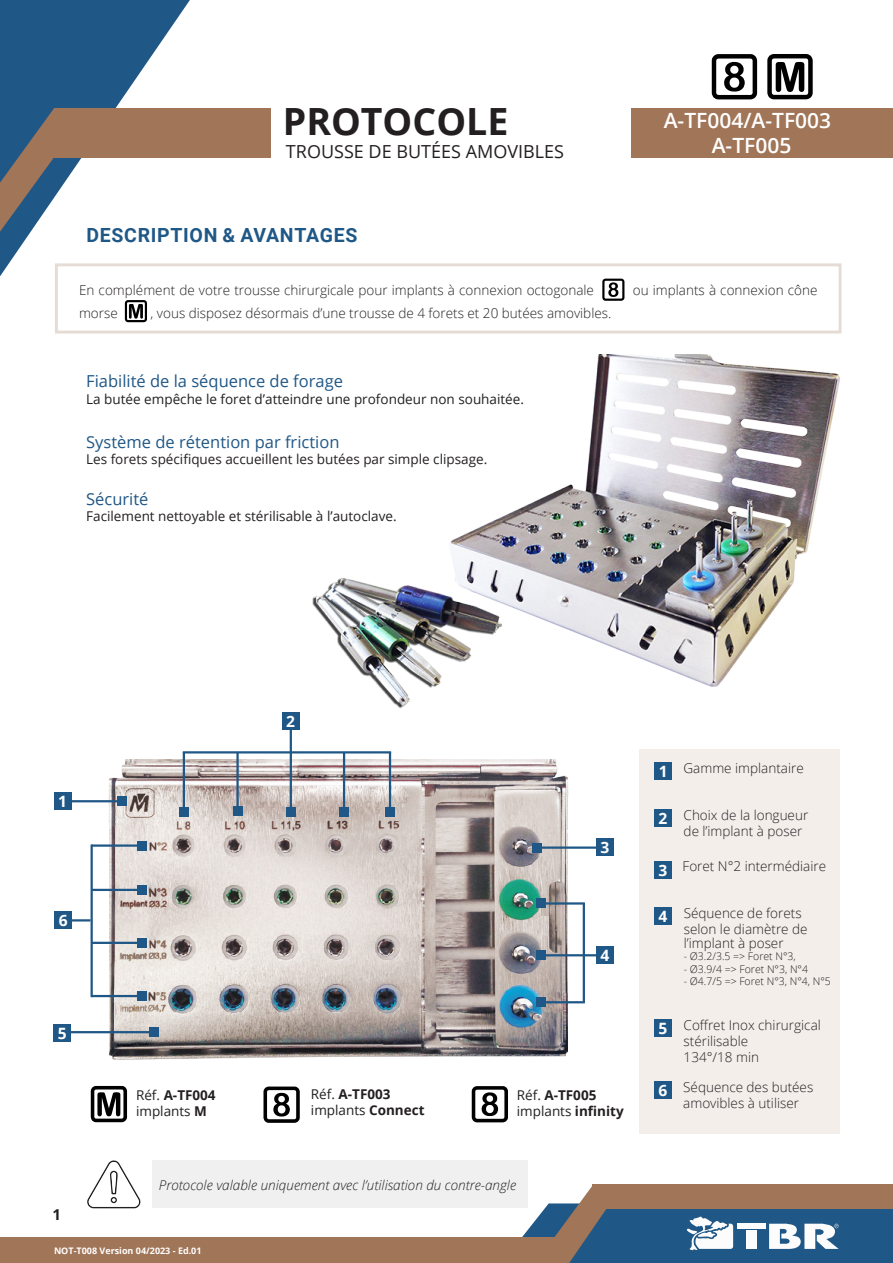
<style>
.page{position:relative;width:893px;height:1263px;background:#fff}
.page>*{position:absolute;margin:0;border:0;box-sizing:border-box;transform-origin:0 0}
.t1{font:700 37.5px "Open Sans";color:#231f20}
.t2{font:600 21px/25.2px "Open Sans";color:#fff;text-align:center}
.t3{font:700 19.5px "Roboto";letter-spacing:.035em;color:#1f5786}
.t4{font:18px "Open Sans";color:#231f20}
.t5{font:16.5px "Open Sans";color:#1f5786}
.t6{font:700 15.6px "Open Sans";color:#fff}
.t7{font:700 15px "Open Sans";color:#231f20}
.t8{font:300 13.5px/16.2px "Open Sans";color:#231f20}
.t9{font:13.5px "Open Sans";color:#231f20}
.t10{font:italic 300 13.5px "Open Sans";color:#231f20}
.t11{font:700 13.5px "Open Sans";color:#231f20}
.t12{font:300 10.5px "Open Sans";color:#231f20}
.t13{font:700 9px "Open Sans";color:#fff}
.s1{font-weight:400}
.s2{font-weight:700}
</style>
<div class="page">
<div style="left:0;top:1237px;width:554px;height:26px;background:#a17557"></div>
<div style="left:153px;top:1161px;width:375px;height:47px;background:#f0f0f1"></div>
<svg style="left:0;top:0;width:190px;height:276px"></svg>
<svg style="left:0;top:108px;width:77px;height:124px"></svg>
<div style="left:54px;top:108px;width:216px;height:50px;background:#a17557"></div>
<div style="left:631px;top:108px;width:262px;height:50px;background:#a17557"></div>
<img style="left:312px;top:355px;width:528px;height:354px">
<div style="left:639px;top:749px;width:200px;height:384px;background:#f3eeea"></div>
<img style="left:79px;top:760px;width:528px;height:300px">
<hr style="left:55px;top:1031px;width:99px;height:2px;background:#1f5786">
<div style="left:149px;top:1028px;width:9px;height:9px;background:#1f5786"></div>
<hr style="left:92px;top:995px;width:50px;height:2px;background:#1f5786">
<div style="left:138px;top:991px;width:9px;height:9px;background:#1f5786"></div>
<hr style="left:92px;top:942px;width:50px;height:2px;background:#1f5786">
<div style="left:138px;top:938px;width:9px;height:9px;background:#1f5786"></div>
<hr style="left:92px;top:889px;width:50px;height:2px;background:#1f5786">
<div style="left:138px;top:885px;width:9px;height:9px;background:#1f5786"></div>
<hr style="left:92px;top:844px;width:50px;height:3px;background:#1f5786">
<div style="left:138px;top:841px;width:9px;height:9px;background:#1f5786"></div>
<hr style="left:91px;top:844px;width:2px;height:153px;background:#1f5786">
<hr style="left:56px;top:919px;width:35px;height:2px;background:#1f5786">
<hr style="left:55px;top:800px;width:67px;height:2px;background:#1f5786">
<div style="left:117px;top:797px;width:9px;height:9px;background:#1f5786"></div>
<hr style="left:183px;top:752px;width:2px;height:60px;background:#1f5786">
<div style="left:179px;top:807px;width:9px;height:9px;background:#1f5786"></div>
<hr style="left:236px;top:752px;width:3px;height:59px;background:#1f5786">
<div style="left:233px;top:807px;width:9px;height:9px;background:#1f5786"></div>
<hr style="left:290px;top:722px;width:2px;height:90px;background:#1f5786">
<div style="left:286px;top:807px;width:9px;height:9px;background:#1f5786"></div>
<hr style="left:343px;top:752px;width:2px;height:60px;background:#1f5786">
<div style="left:340px;top:807px;width:9px;height:9px;background:#1f5786"></div>
<hr style="left:389px;top:752px;width:2px;height:60px;background:#1f5786">
<div style="left:385px;top:807px;width:9px;height:9px;background:#1f5786"></div>
<hr style="left:183px;top:751px;width:208px;height:2px;background:#1f5786">
<hr style="left:537px;top:846px;width:61px;height:3px;background:#1f5786">
<div style="left:532px;top:843px;width:9px;height:9px;background:#1f5786"></div>
<hr style="left:541px;top:902px;width:42px;height:2px;background:#1f5786">
<div style="left:537px;top:899px;width:9px;height:9px;background:#1f5786"></div>
<hr style="left:541px;top:954px;width:55px;height:2px;background:#1f5786">
<div style="left:537px;top:951px;width:9px;height:9px;background:#1f5786"></div>
<hr style="left:541px;top:1001px;width:42px;height:2px;background:#1f5786">
<div style="left:537px;top:998px;width:9px;height:9px;background:#1f5786"></div>
<hr style="left:583px;top:902px;width:2px;height:101px;background:#1f5786">
<div style="left:655px;top:763px;width:17px;height:17px;background:#1f5786"></div>
<div style="left:655px;top:809px;width:17px;height:17px;background:#1f5786"></div>
<div style="left:654px;top:861px;width:17px;height:17px;background:#1f5786"></div>
<div style="left:654px;top:907px;width:17px;height:17px;background:#1f5786"></div>
<div style="left:655px;top:1019px;width:17px;height:17px;background:#1f5786"></div>
<div style="left:655px;top:1081px;width:17px;height:17px;background:#1f5786"></div>
<div style="left:282px;top:713px;width:17px;height:17px;background:#1f5786"></div>
<div style="left:54px;top:793px;width:17px;height:17px;background:#1f5786"></div>
<div style="left:55px;top:911px;width:17px;height:17px;background:#1f5786"></div>
<div style="left:54px;top:1024px;width:17px;height:17px;background:#1f5786"></div>
<div style="left:596px;top:838px;width:17px;height:17px;background:#1f5786"></div>
<div style="left:596px;top:946px;width:17px;height:17px;background:#1f5786"></div>
<svg style="left:522px;top:1185px;width:371px;height:78px"></svg>
<div style="left:737px;top:1224px;width:28px;height:5px;background:#fcfcfc"></div>
<div style="left:746px;top:1231px;width:11px;height:18px;background:#fcfcfc"></div>
<svg style="left:767px;top:54px;width:46px;height:45px"></svg>
<svg style="left:712px;top:54px;width:45px;height:45px"></svg>
<svg style="left:87px;top:1160px;width:54px;height:49px"></svg>
<svg style="left:602px;top:279px;width:22px;height:22px"></svg>
<svg style="left:125px;top:300px;width:22px;height:22px"></svg>
<svg style="left:91px;top:1086px;width:36px;height:36px"></svg>
<svg style="left:263px;top:1086px;width:37px;height:37px"></svg>
<svg style="left:472px;top:1086px;width:36px;height:36px"></svg>
<p class="t1" style="left:283px;top:95px;width:227px">PROTOCOLE</p>
<p class="t4" style="left:286px;top:139px;width:280px">TROUSSE DE BUTÉES AMOVIBLES</p>
<p class="t3" style="left:87px;top:221px;width:272px">DESCRIPTION &amp; AVANTAGES</p>
<p class="t2" style="left:664px;top:108px;width:177px">A-TF004/A-TF003/<br>A-TF005</p>
<p class="t8" style="left:79px;top:282px;width:516px">En complément de votre trousse chirurgicale pour implants à connexion octogonale</p>
<p class="t8" style="left:633px;top:282px;width:186px">ou implants à connexion cône</p>
<p class="t8" style="left:79px;top:305px;width:40px">morse</p>
<p class="t8" style="left:151px;top:305px;width:462px">, vous disposez désormais d’une trousse de 4 forets et 20 butées amovibles.</p>
<p class="t5" style="left:86px;top:370px;width:258px">Fiabilité de la séquence de forage</p>
<p class="t9" style="left:86px;top:389px;width:439px">La butée empêche le foret d’atteindre une profondeur non souhaitée.</p>
<p class="t5" style="left:86px;top:430px;width:255px">Système de rétention par friction</p>
<p class="t9" style="left:86px;top:450px;width:403px">Les forets spécifiques accueillent les butées par simple clipsage.</p>
<p class="t5" style="left:86px;top:488px;width:64px">Sécurité</p>
<p class="t9" style="left:86px;top:507px;width:312px">Facilement nettoyable et stérilisable à l’autoclave.</p>
<p class="t6" style="left:58px;top:790px;width:10px">1</p>
<p class="t6" style="left:59px;top:909px;width:10px">6</p>
<p class="t6" style="left:58px;top:1022px;width:10px">5</p>
<p class="t6" style="left:286px;top:710px;width:10px">2</p>
<p class="t11" style="left:136px;top:1086px;width:81px"><span class="s1">Réf.</span> A-TF004</p>
<p class="t9" style="left:136px;top:1102px;width:72px">implants <span class="s2">M</span></p>
<p class="t11" style="left:311px;top:1084px;width:81px"><span class="s1">Réf.</span> A-TF003</p>
<p class="t9" style="left:311px;top:1101px;width:115px">implants <span class="s2">Connect</span></p>
<p class="t6" style="left:600px;top:836px;width:10px">3</p>
<p class="t6" style="left:600px;top:944px;width:10px">4</p>
<p class="t11" style="left:517px;top:1085px;width:81px"><span class="s1">Réf.</span> A-TF005</p>
<p class="t9" style="left:517px;top:1102px;width:108px">implants <span class="s2">infinity</span></p>
<p class="t10" style="left:159px;top:1175px;width:359px">Protocole valable uniquement avec l’utilisation du contre-angle</p>
<p class="t7" style="left:53px;top:1203px;width:10px">1</p>
<p class="t13" style="left:54px;top:1244px;width:149px">NOT-T008 Version 04/2023 - Ed.01</p>
<p class="t13" style="left:56px;top:1244px;width:108px">Version : 01/2023 - Ed.01</p>
<p class="t6" style="left:659px;top:761px;width:10px">1</p>
<p class="t6" style="left:659px;top:807px;width:10px">2</p>
<p class="t6" style="left:658px;top:859px;width:10px">3</p>
<p class="t6" style="left:658px;top:905px;width:10px">4</p>
<p class="t6" style="left:659px;top:1017px;width:10px">5</p>
<p class="t6" style="left:659px;top:1079px;width:10px">6</p>
<p class="t8" style="left:683px;top:760px;width:122px">Gamme implantaire</p>
<p class="t8" style="left:684px;top:806px;width:126px">Choix de la longueur de l’implant à poser</p>
<p class="t8" style="left:683px;top:858px;width:145px">Foret N°2 intermédiaire</p>
<p class="t8" style="left:684px;top:904px;width:125px">Séquence de forets selon le diamètre de</p>
<p class="t8" style="left:684px;top:934px;width:101px">l’implant à poser</p>
<p class="t12" style="left:684px;top:949px;width:113px">- Ø3.2/3.5 =&gt; Foret N°3,</p>
<p class="t12" style="left:684px;top:962px;width:126px">- Ø3.9/4 =&gt; Foret N°3, N°4</p>
<p class="t12" style="left:684px;top:974px;width:149px">- Ø4.7/5 =&gt; Foret N°3, N°4, N°5</p>
<p class="t8" style="left:684px;top:1016px;width:139px">Coffret Inox chirurgical</p>
<p class="t8" style="left:684px;top:1032px;width:66px">stérilisable</p>
<p class="t8" style="left:684px;top:1049px;width:77px">134°/18 min</p>
<p class="t8" style="left:683px;top:1078px;width:132px">Séquence des butées</p>
<p class="t8" style="left:683px;top:1094px;width:117px">amovibles à utiliser</p>
</div>
